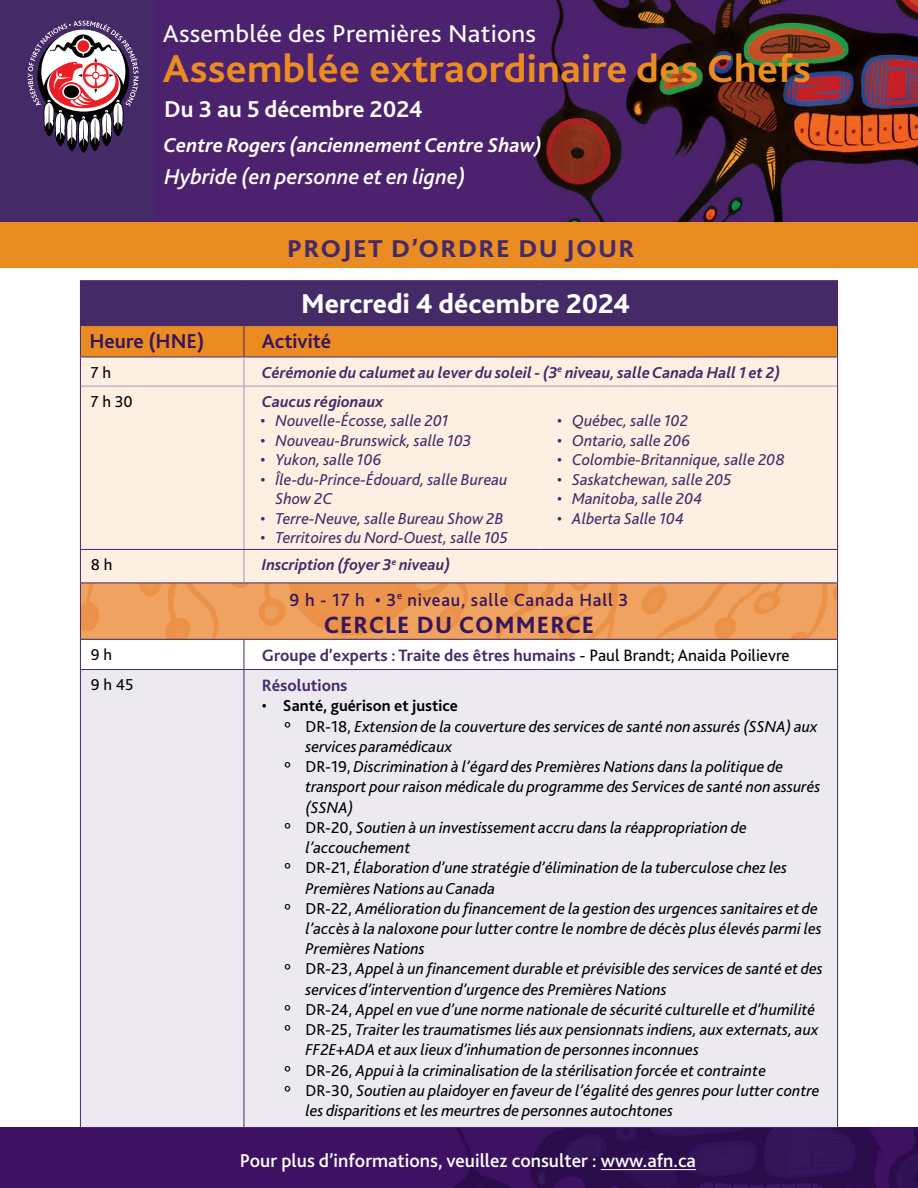
<style>
.page{position:relative;width:918px;height:1188px;background:#fff}
.page>*{position:absolute;margin:0;border:0;box-sizing:border-box;transform-origin:0 0}
.t1{font:700 40.5px "Bliss 2";letter-spacing:.005em;color:#eb8c23;scale:1.05 1}
.t2{font:800 28.5px "Bliss 2";color:#fff}
.t3{font:25.5px "Bliss 2";letter-spacing:.01em;color:#fff;scale:1.05 1}
.t4{font:800 25.5px "Bliss 2";letter-spacing:.05em;color:#452a68;scale:1.05 1}
.t5{font:800 24.6px "Bliss 2";letter-spacing:.045em;color:#38165e}
.t6{font:700 24px "Bliss 2";color:#fff}
.t7{font:italic 500 22.5px "Bliss 2";color:#fff}
.t8{font:italic 700 21px "Bliss 2";color:#fff}
.t9{font:700 21px "Bliss 2";color:#38165e}
.t10{font:500 19.5px "Bliss 2";color:#fff}
.t11{font:500 18.45px "Bliss 2";letter-spacing:.045em;color:#38165e}
.t12{font:700 17.25px "Bliss 2";color:#452a68}
.t13{font:italic 16.5px "Bliss 2";color:#000}
.t14{font:italic 16.5px/19.5px "Bliss 2";color:#452a68}
.t15{font:italic 700 16.5px "Bliss 2";color:#452a68}
.t16{font:700 16.5px "Bliss 2";color:#000}
.t17{font:16.5px "Bliss 2";color:#000}
.s1{font-weight:400;color:#000}
.s2{font-weight:400}
.s3{font-style:normal}
</style>
<div class="page">
<div style="left:0;top:0;width:918px;height:234px;background:#4c226e"></div>
<img style="left:534px;top:0;width:384px;height:222px">
<svg style="left:28px;top:21px;width:111px;height:132px"></svg>
<img style="left:0;top:1128px;width:918px;height:60px">
<div style="left:0;top:222px;width:918px;height:46px;background:#eb8c23"></div>
<hr style="left:601px;top:1169px;width:95px;height:1px;background:#fff">
<img style="left:81px;top:584px;width:756px;height:55px">
<div style="left:80px;top:281px;width:758px;height:45px;background:#452a68"></div>
<div style="left:81px;top:387px;width:756px;height:196px;background:#fdefe1"></div>
<div style="left:81px;top:670px;width:756px;height:457px;background:#eceaf0"></div>
<hr style="left:80px;top:280px;width:164px;height:1px;background:#452a68">
<hr style="left:244px;top:280px;width:297px;height:1px;background:#452a68">
<hr style="left:541px;top:280px;width:297px;height:1px;background:#452a68">
<hr style="left:80px;top:583px;width:1px;height:56px;background:#452a68">
<hr style="left:837px;top:583px;width:1px;height:56px;background:#452a68">
<hr style="left:80px;top:639px;width:164px;height:1px;background:#452a68">
<svg style="left:80px;top:640px;width:1px;height:29px"></svg>
<hr style="left:244px;top:639px;width:297px;height:1px;background:#452a68">
<svg style="left:244px;top:640px;width:1px;height:29px"></svg>
<hr style="left:541px;top:639px;width:297px;height:1px;background:#452a68">
<svg style="left:837px;top:640px;width:1px;height:29px"></svg>
<hr style="left:80px;top:669px;width:164px;height:1px;background:#452a68">
<hr style="left:80px;top:670px;width:1px;height:457px;background:#452a68">
<hr style="left:244px;top:669px;width:297px;height:1px;background:#452a68">
<hr style="left:244px;top:670px;width:1px;height:457px;background:#452a68">
<hr style="left:541px;top:669px;width:297px;height:1px;background:#452a68">
<hr style="left:837px;top:670px;width:1px;height:457px;background:#452a68">
<hr style="left:80px;top:1127px;width:164px;height:1px;background:#452a68">
<hr style="left:244px;top:1127px;width:297px;height:1px;background:#452a68">
<hr style="left:541px;top:1127px;width:297px;height:1px;background:#452a68">
<hr style="left:80px;top:386px;width:1px;height:163px;background:#452a68">
<hr style="left:80px;top:549px;width:164px;height:1px;background:#452a68">
<hr style="left:80px;top:550px;width:1px;height:33px;background:#452a68">
<hr style="left:837px;top:550px;width:1px;height:33px;background:#452a68">
<hr style="left:80px;top:583px;width:164px;height:1px;background:#452a68">
<hr style="left:244px;top:583px;width:297px;height:1px;background:#452a68">
<hr style="left:541px;top:583px;width:297px;height:1px;background:#452a68">
<svg style="left:80px;top:326px;width:758px;height:60px;background:#efb87e"></svg>
<hr style="left:81px;top:386px;width:163px;height:1px;background:#a294b4">
<hr style="left:244px;top:550px;width:1px;height:33px;background:#a294b4">
<hr style="left:244px;top:386px;width:297px;height:1px;background:#a294b4">
<hr style="left:244px;top:386px;width:1px;height:163px;background:#a294b4">
<hr style="left:541px;top:386px;width:296px;height:1px;background:#a294b4">
<hr style="left:837px;top:386px;width:1px;height:163px;background:#452a68">
<hr style="left:244px;top:549px;width:297px;height:1px;background:#452a68">
<hr style="left:541px;top:549px;width:297px;height:1px;background:#452a68">
<h3 class="t3" style="left:163px;top:18px;width:357px">Assemblée des Premières Nations</h3>
<h1 class="t1" style="left:163px;top:43px;width:619px">Assemblée extraordinaire des Chefs</h1>
<h3 class="t6" style="left:164px;top:94px;width:260px">Du 3 au 5 décembre 2024</h3>
<p class="t8" style="left:164px;top:132px;width:380px">Centre Rogers (anciennement Centre Shaw)</p>
<h3 class="t7" style="left:164px;top:163px;width:303px">Hybride (en personne et en ligne)</h3>
<h3 class="t4" style="left:287px;top:232px;width:333px">PROJET D’ORDRE DU JOUR</h3>
<h2 class="t2" style="left:301px;top:286px;width:331px">Mercredi 4 décembre 2024</h2>
<p class="t9" style="left:89px;top:328px;width:117px">Heure (HNE)</p>
<p class="t9" style="left:262px;top:328px;width:71px">Activité</p>
<p class="t17" style="left:91px;top:362px;width:22px">7 h</p>
<p class="t15" style="left:262px;top:362px;width:520px">Cérémonie du calumet au lever du soleil - (3<sup>e</sup> niveau, salle Canada Hall 1 et 2)</p>
<p class="t17" style="left:91px;top:391px;width:43px">7 h 30</p>
<p class="t15" style="left:262px;top:391px;width:123px">Caucus régionaux</p>
<p class="t14" style="left:260px;top:411px;width:190px">• Nouvelle-Écosse, salle 201</p>
<p class="t14" style="left:260px;top:430px;width:213px">• Nouveau-Brunswick, salle 103</p>
<p class="t14" style="left:260px;top:450px;width:123px">• Yukon, salle 106</p>
<p class="t14" style="left:275px;top:469px;width:234px;text-indent:-15px">• Île-du-Prince-Édouard, salle Bureau<br>Show 2C</p>
<p class="t14" style="left:260px;top:508px;width:245px">• Terre-Neuve, salle Bureau Show 2B</p>
<p class="t14" style="left:260px;top:528px;width:249px">• Territoires du Nord-Ouest, salle 105</p>
<p class="t14" style="left:557px;top:411px;width:133px">• Québec, salle 102</p>
<p class="t14" style="left:557px;top:430px;width:135px">• Ontario, salle 206</p>
<p class="t14" style="left:557px;top:450px;width:229px">• Colombie-Britannique, salle 208</p>
<p class="t14" style="left:557px;top:469px;width:176px">• Saskatchewan, salle 205</p>
<p class="t14" style="left:557px;top:489px;width:147px">• Manitoba, salle 204</p>
<p class="t14" style="left:557px;top:508px;width:129px">• Alberta Salle 104</p>
<p class="t17" style="left:91px;top:555px;width:23px">8 h</p>
<p class="t15" style="left:262px;top:555px;width:190px">Inscription (foyer 3<sup>e</sup> niveau)</p>
<p class="t11" style="left:290px;top:588px;width:340px">9 h - 17 h • 3<sup>e</sup> niveau, salle Canada Hall 3</p>
<h3 class="t5" style="left:324px;top:610px;width:272px">CERCLE DU COMMERCE</h3>
<p class="t17" style="left:91px;top:644px;width:23px">9 h</p>
<p class="t12" style="left:262px;top:644px;width:529px">Groupe d’experts : Traite des êtres humains <span class="s1">- Paul Brandt; Anaida Poilievre</span></p>
<p class="t17" style="left:91px;top:675px;width:44px">9 h 45</p>
<p class="t12" style="left:262px;top:675px;width:87px">Résolutions</p>
<p class="t16" style="left:262px;top:696px;width:198px"><span class="s2">•</span> Santé, guérison et justice</p>
<p class="t13" style="left:284px;top:716px;width:535px"><span class="s3">º DR-18,</span> Extension de la couverture des services de santé non assurés (SSNA) aux</p>
<p class="t13" style="left:305px;top:736px;width:148px">services paramédicaux</p>
<p class="t13" style="left:284px;top:756px;width:500px"><span class="s3">º DR-19,</span> Discrimination à l’égard des Premières Nations dans la politique de</p>
<p class="t13" style="left:305px;top:777px;width:517px">transport pour raison médicale du programme des Services de santé non assurés</p>
<p class="t13" style="left:305px;top:797px;width:49px">(SSNA)</p>
<p class="t13" style="left:284px;top:817px;width:464px"><span class="s3">º DR-20,</span> Soutien à un investissement accru dans la réappropriation de</p>
<p class="t13" style="left:305px;top:837px;width:106px">l’accouchement</p>
<p class="t13" style="left:284px;top:858px;width:504px"><span class="s3">º DR-21,</span> Élaboration d’une stratégie d’élimination de la tuberculose chez les</p>
<p class="t13" style="left:305px;top:878px;width:191px">Premières Nations au Canada</p>
<p class="t13" style="left:284px;top:898px;width:535px"><span class="s3">º DR-22,</span> Amélioration du financement de la gestion des urgences sanitaires et de</p>
<p class="t13" style="left:305px;top:918px;width:518px">l’accès à la naloxone pour lutter contre le nombre de décès plus élevés parmi les</p>
<p class="t13" style="left:305px;top:939px;width:121px">Premières Nations</p>
<p class="t13" style="left:284px;top:959px;width:540px"><span class="s3">º DR-23,</span> Appel à un financement durable et prévisible des services de santé et des</p>
<p class="t13" style="left:305px;top:979px;width:363px">services d’intervention d’urgence des Premières Nations</p>
<p class="t13" style="left:284px;top:999px;width:532px"><span class="s3">º DR-24,</span> Appel en vue d’une norme nationale de sécurité culturelle et d’humilité</p>
<p class="t13" style="left:284px;top:1019px;width:535px"><span class="s3">º DR-25,</span> Traiter les traumatismes liés aux pensionnats indiens, aux externats, aux</p>
<p class="t13" style="left:305px;top:1040px;width:395px">FF2E+ADA et aux lieux d’inhumation de personnes inconnues</p>
<p class="t13" style="left:284px;top:1060px;width:483px"><span class="s3">º DR-26,</span> Appui à la criminalisation de la stérilisation forcée et contrainte</p>
<p class="t13" style="left:284px;top:1080px;width:537px"><span class="s3">º DR-30,</span> Soutien au plaidoyer en faveur de l’égalité des genres pour lutter contre</p>
<p class="t13" style="left:305px;top:1100px;width:369px">les disparitions et les meurtres de personnes autochtones</p>
<p class="t10" style="left:240px;top:1148px;width:458px">Pour plus d’informations, veuillez consulter : www.afn.ca</p>
</div>
